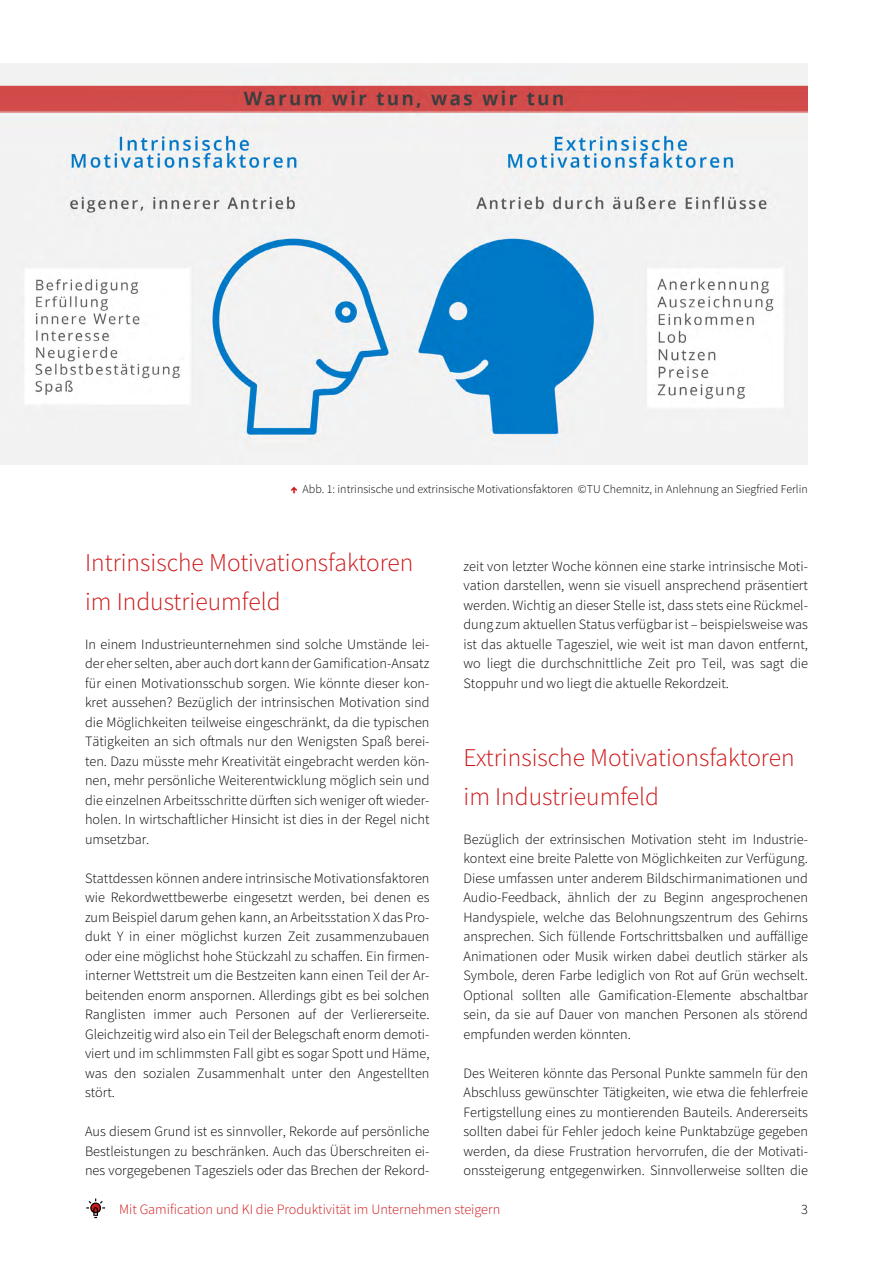
<style>
.page{position:relative;width:893px;height:1263px;background:#fff}
.page>*{position:absolute;margin:0;border:0;box-sizing:border-box;transform-origin:0 0}
.t1{font:300 25.5px/39px "Source Sans Pro";color:#cd1719}
.t2{font:300 14.25px/19.5px "Source Sans Pro";color:#000;text-align:justify}
.t3{font:300 14.25px "Source Sans Pro";color:#cd1719}
.t4{font:300 12px "Source Sans Pro";color:#000}
.s1{font-weight:900;color:#cd1719}
</style>
<div class="page">
<img style="left:0;top:64px;width:808px;height:401px">
<svg style="left:86px;top:1198px;width:19px;height:20px"></svg>
<p class="t4" style="left:290px;top:481px;width:519px"><span class="s1">↑</span> Abb. 1: intrinsische und extrinsische Motivationsfaktoren ©TU Chemnitz, in Anlehnung an Siegfried Ferlin</p>
<h1 class="t1" style="left:85px;top:543px;width:330px">Intrinsische Motivationsfaktoren im Industrieumfeld</h1>
<p class="t2" style="left:85px;top:634px;width:346px">In einem Industrieunternehmen sind solche Umstände lei&shy;der eher selten, aber auch dort kann der Gamification-Ansatz für einen Motivationsschub sorgen. Wie könnte dieser kon&shy;kret aussehen? Bezüglich der intrinsischen Motivation sind die Möglichkeiten teilweise eingeschränkt, da die typischen Tätigkeiten an sich oftmals nur den Wenigsten Spaß berei&shy;ten. Dazu müsste mehr Kreativität eingebracht werden kön&shy;nen, mehr persönliche Weiterentwicklung möglich sein und die einzelnen Arbeitsschritte dürften sich weniger oft wieder&shy;holen. In wirtschaftlicher Hinsicht ist dies in der Regel nicht umsetzbar.</p>
<p class="t2" style="left:85px;top:868px;width:346px">Stattdessen können andere intrinsische Motivationsfaktoren wie Rekordwettbewerbe eingesetzt werden, bei denen es zum Beispiel darum gehen kann, an Arbeitsstation X das Pro&shy;dukt Y in einer möglichst kurzen Zeit zusammenzubauen oder eine möglichst hohe Stückzahl zu schaffen. Ein firmen&shy;interner Wettstreit um die Bestzeiten kann einen Teil der Ar&shy;beitenden enorm anspornen. Allerdings gibt es bei solchen Ranglisten immer auch Personen auf der Verliererseite.<br>Gleichzeitig wird also ein Teil der Belegschaft enorm demoti&shy;viert und im schlimmsten Fall gibt es sogar Spott und Häme, was den sozialen Zusammenhalt unter den Angestellten stört.</p>
<p class="t2" style="left:85px;top:1122px;width:346px">Aus diesem Grund ist es sinnvoller, Rekorde auf persönliche Bestleistungen zu beschränken. Auch das Überschreiten ei&shy;nes vorgegebenen Tagesziels oder das Brechen der Rekord-</p>
<p class="t2" style="left:463px;top:556px;width:346px">zeit von letzter Woche können eine starke intrinsische Moti&shy;vation darstellen, wenn sie visuell ansprechend präsentiert werden. Wichtig an dieser Stelle ist, dass stets eine Rückmel&shy;dung zum aktuellen Status verfügbar ist – beispielsweise was ist das aktuelle Tagesziel, wie weit ist man davon entfernt, wo liegt die durchschnittliche Zeit pro Teil, was sagt die Stoppuhr und wo liegt die aktuelle Rekordzeit.</p>
<h1 class="t1" style="left:463px;top:738px;width:333px">Extrinsische Motivationsfaktoren im Industrieumfeld</h1>
<p class="t2" style="left:463px;top:829px;width:346px">Bezüglich der extrinsischen Motivation steht im Industrie&shy;kontext eine breite Palette von Möglichkeiten zur Verfügung.<br>Diese umfassen unter anderem Bildschirmanimationen und Audio-Feedback, ähnlich der zu Beginn angesprochenen Handyspiele, welche das Belohnungszentrum des Gehirns ansprechen. Sich füllende Fortschrittsbalken und auffällige Animationen oder Musik wirken dabei deutlich stärker als Symbole, deren Farbe lediglich von Rot auf Grün wechselt.<br>Optional sollten alle Gamification-Elemente abschaltbar sein, da sie auf Dauer von manchen Personen als störend empfunden werden könnten.</p>
<p class="t2" style="left:463px;top:1063px;width:346px">Des Weiteren könnte das Personal Punkte sammeln für den Abschluss gewünschter Tätigkeiten, wie etwa die fehlerfreie Fertigstellung eines zu montierenden Bauteils. Andererseits sollten dabei für Fehler jedoch keine Punktabzüge gegeben werden, da diese Frustration hervorrufen, die der Motivati&shy;onssteigerung entgegenwirken. Sinnvollerweise sollten die</p>
<p class="t3" style="left:119px;top:1201px;width:383px">Mit Gamification und KI die Produktivität im Unternehmen steigern</p>
<p class="t2" style="left:801px;top:1200px;width:8px">3</p>
</div>
